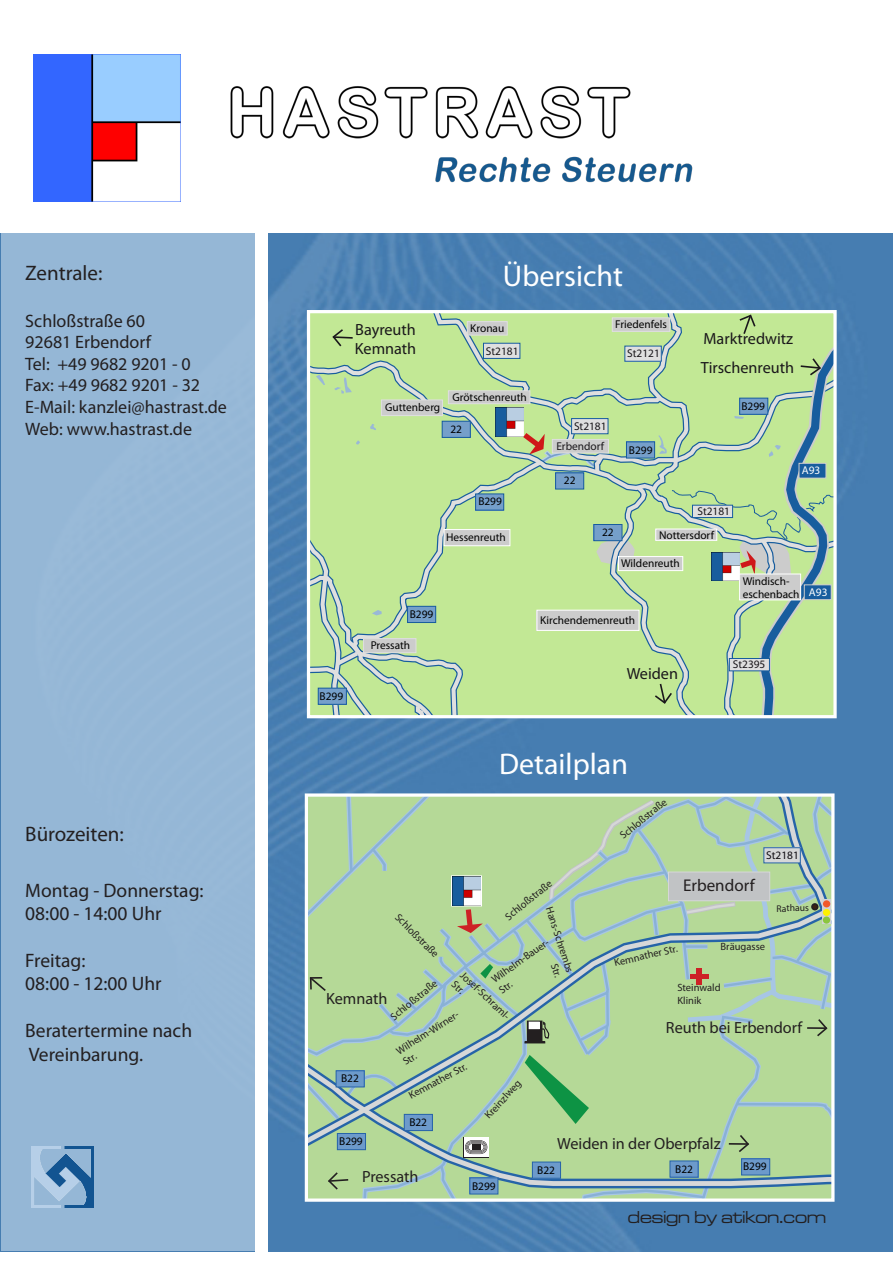
<style>
.page{position:relative;width:893px;height:1263px;background:#fff}
.page>*{position:absolute;margin:0;border:0;box-sizing:border-box;transform-origin:0 0}
.t1{font:30px "Myriad Pro";color:#fff}
.t2{font:21px "Myriad Pro";color:#231f20}
.t3{font:19.5px "Myriad Pro";color:#231f20}
.t4{font:18px "Myriad Pro";color:#231f20}
.t5{font:18px "Microgramma D Medi Exte";color:#231f20}
.t6{font:16.95px "Myriad Pro";color:#231f20}
.t7{font:16.2px "Myriad Pro";color:#231f20}
.t8{font:16.2px/19.5px "Myriad Pro";color:#1a171b}
.t9{font:11.4px/13.6px "Myriad Pro";color:#000}
.t10{font:11.4px/20.4px "Myriad Pro";color:#1a171b;text-align:right}
.t11{font:11.4px "Myriad Pro";color:#fff}
.t12{font:11.4px "Myriad Pro";color:#0f0c12}
.t13{font:10.5px/12.8px "Myriad Pro";color:#231f20}
.t14{font:9.75px "Myriad Pro";letter-spacing:-.01em;color:#231f20}
</style>
<div class="page">
<img style="left:269px;top:234px;width:623px;height:1017px">
<div style="left:1px;top:233px;width:253px;height:1018px;background:#95b7d6"></div>
<img style="left:230px;top:86px;width:463px;height:97px">
<img style="left:33px;top:54px;width:148px;height:148px">
<div style="left:308px;top:312px;width:527px;height:405px;background:#c2e895"></div>
<svg style="left:311px;top:360px;width:117px;height:39px"></svg>
<svg style="left:433px;top:314px;width:90px;height:143px"></svg>
<svg style="left:441px;top:457px;width:82px;height:257px"></svg>
<svg style="left:311px;top:424px;width:130px;height:290px"></svg>
<div style="left:408px;top:606px;width:28px;height:16px;background:#759fca"></div>
<div style="left:407px;top:606px;width:29px;height:17px;border:1px solid #185d9e"></div>
<div style="left:444px;top:529px;width:66px;height:17px;background:#ccc"></div>
<div style="left:444px;top:529px;width:66px;height:17px;border:1px solid #fff"></div>
<div style="left:381px;top:400px;width:61px;height:16px;background:#ccc"></div>
<div style="left:381px;top:399px;width:62px;height:17px;border:1px solid #dfdfdf"></div>
<div style="left:448px;top:391px;width:82px;height:13px;background:#ccc"></div>
<div style="left:448px;top:390px;width:82px;height:14px;border:1px solid #dfdfdf"></div>
<div style="left:467px;top:322px;width:40px;height:13px;background:#ccc"></div>
<div style="left:467px;top:321px;width:41px;height:14px;border:1px solid #dfdfdf"></div>
<div style="left:364px;top:639px;width:52px;height:14px;background:#ccc"></div>
<div style="left:363px;top:638px;width:53px;height:15px;border:1px solid #dfdfdf"></div>
<div style="left:476px;top:494px;width:28px;height:16px;background:#759fca"></div>
<div style="left:475px;top:493px;width:29px;height:17px;border:1px solid #185d9e"></div>
<div style="left:483px;top:343px;width:37px;height:15px;background:#dfdfdf"></div>
<div style="left:483px;top:343px;width:37px;height:16px;border:1px solid #185d9e"></div>
<div style="left:442px;top:421px;width:28px;height:16px;background:#759fca"></div>
<div style="left:442px;top:421px;width:29px;height:17px;border:1px solid #185d9e"></div>
<div style="left:318px;top:688px;width:28px;height:16px;background:#759fca"></div>
<div style="left:318px;top:688px;width:29px;height:17px;border:1px solid #185d9e"></div>
<svg style="left:332px;top:329px;width:21px;height:18px"></svg>
<svg style="left:523px;top:314px;width:310px;height:400px"></svg>
<div style="left:612px;top:318px;width:58px;height:13px;background:#ccc"></div>
<div style="left:612px;top:317px;width:58px;height:15px;border:1px solid #dfdfdf"></div>
<div style="left:307px;top:310px;width:530px;height:408px;border:3px solid #fff"></div>
<img style="left:32px;top:1146px;width:62px;height:62px">
<svg style="left:309px;top:797px;width:521px;height:401px;background:#accfa0"></svg>
<div style="left:811px;top:903px;width:7px;height:7px;border:2px solid #231f20;border-radius:50%"></div>
<div style="left:305px;top:793px;width:529px;height:409px;border:3px solid #fff"></div>
<p class="t2" style="left:25px;top:260px;width:79px">Zentrale:</p>
<p class="t4" style="left:25px;top:309px;width:121px">Schloßstraße 60</p>
<p class="t4" style="left:25px;top:331px;width:127px">92681 Erbendorf</p>
<p class="t4" style="left:25px;top:353px;width:167px">Tel: +49 9682 9201 - 0</p>
<p class="t4" style="left:25px;top:374px;width:176px">Fax: +49 9682 9201 - 32</p>
<p class="t4" style="left:25px;top:396px;width:203px">E-Mail: kanzlei@hastrast.de</p>
<p class="t4" style="left:25px;top:417px;width:168px">Web: www.hastrast.de</p>
<p class="t2" style="left:25px;top:821px;width:100px">Bürozeiten:</p>
<p class="t3" style="left:25px;top:878px;width:180px">Montag - Donnerstag:</p>
<p class="t3" style="left:25px;top:902px;width:138px">08:00 - 14:00 Uhr</p>
<p class="t3" style="left:25px;top:948px;width:62px">Freitag:</p>
<p class="t3" style="left:25px;top:972px;width:138px">08:00 - 12:00 Uhr</p>
<p class="t3" style="left:25px;top:1019px;width:168px">Beratertermine nach</p>
<p class="t3" style="left:29px;top:1042px;width:116px">Vereinbarung.</p>
<p class="t1" style="left:503px;top:258px;width:122px">Übersicht</p>
<p class="t9" style="left:615px;top:317px;width:53px">Friedenfels</p>
<p class="t8" style="left:355px;top:319px;width:63px">Bayreuth<br>Kemnath</p>
<p class="t8" style="left:703px;top:329px;width:91px">Marktredwitz</p>
<p class="t9" style="left:470px;top:321px;width:36px">Kronau</p>
<p class="t10" style="left:486px;top:341px;width:34px">St2181</p>
<p class="t10" style="left:627px;top:343px;width:34px">St2121</p>
<p class="t9" style="left:320px;top:689px;width:25px">B299</p>
<p class="t9" style="left:385px;top:400px;width:57px">Guttenberg</p>
<p class="t9" style="left:452px;top:390px;width:76px">Grötschenreuth</p>
<p class="t9" style="left:450px;top:422px;width:13px">22</p>
<p class="t9" style="left:478px;top:494px;width:25px">B299</p>
<p class="t9" style="left:446px;top:530px;width:61px">Hessenreuth</p>
<p class="t9" style="left:410px;top:607px;width:25px">B299</p>
<p class="t9" style="left:371px;top:638px;width:41px">Pressath</p>
<p class="t8" style="left:701px;top:357px;width:95px">Tirschenreuth</p>
<p class="t10" style="left:556px;top:415px;width:52px">St2181<br>Erbendorf</p>
<p class="t9" style="left:629px;top:443px;width:25px">B299</p>
<p class="t9" style="left:564px;top:473px;width:13px">22</p>
<p class="t9" style="left:602px;top:525px;width:13px">22</p>
<p class="t10" style="left:697px;top:501px;width:34px">St2181</p>
<p class="t9" style="left:659px;top:528px;width:56px">Nottersdorf</p>
<p class="t9" style="left:621px;top:556px;width:60px">Wildenreuth</p>
<p class="t9" style="left:540px;top:613px;width:96px">Kirchendemenreuth</p>
<p class="t9" style="left:741px;top:399px;width:25px">B299</p>
<p class="t11" style="left:802px;top:463px;width:20px">A93</p>
<p class="t9" style="left:743px;top:574px;width:58px">Windisch&shy;eschenbach</p>
<p class="t11" style="left:809px;top:585px;width:20px">A93</p>
<p class="t8" style="left:627px;top:663px;width:53px">Weiden</p>
<p class="t10" style="left:733px;top:654px;width:34px">St2395</p>
<p class="t1" style="left:499px;top:745px;width:130px">Detailplan</p>
<p class="t13" style="left:617px;top:831px;width:59px;rotate:-39deg">Schloßstraße</p>
<p class="t12" style="left:766px;top:848px;width:34px">St2181</p>
<p class="t13" style="left:502px;top:913px;width:59px;rotate:-39deg">Schloßstraße</p>
<p class="t6" style="left:683px;top:875px;width:73px">Erbendorf</p>
<p class="t14" style="left:776px;top:902px;width:34px">Rathaus</p>
<p class="t13" style="left:555px;top:905px;width:71px;text-align:right;rotate:72deg">Hans-Schrembs<br>Str.</p>
<p class="t13" style="left:401px;top:910px;width:59px;rotate:45deg">Schloßstraße</p>
<p class="t13" style="left:489px;top:975px;width:71px;rotate:-36deg">Wilhelm-Bauer-<br>Str.</p>
<p class="t13" style="left:721px;top:940px;width:46px">Bräugasse</p>
<p class="t13" style="left:613px;top:956px;width:66px;rotate:-13deg">Kemnather Str.</p>
<p class="t13" style="left:467px;top:968px;width:68px;rotate:44deg">Josef-Schraml-<br>Str.</p>
<p class="t13" style="left:388px;top:1013px;width:59px;rotate:-39deg">Schloßstraße</p>
<p class="t13" style="left:677px;top:981px;width:45px">Steinwald<br>Klinik</p>
<p class="t7" style="left:326px;top:988px;width:63px">Kemnath</p>
<p class="t13" style="left:394px;top:1046px;width:75px;rotate:-32deg">Wilhelm-Wirner-<br>Str.</p>
<p class="t7" style="left:666px;top:1018px;width:138px">Reuth bei Erbendorf</p>
<p class="t13" style="left:406px;top:1090px;width:66px;rotate:-28deg">Kemnather Str.</p>
<p class="t9" style="left:341px;top:1071px;width:19px">B22</p>
<p class="t13" style="left:482px;top:1113px;width:50px;rotate:-48deg">Kreinzlweg</p>
<p class="t9" style="left:409px;top:1115px;width:19px">B22</p>
<p class="t9" style="left:339px;top:1134px;width:25px">B299</p>
<p class="t7" style="left:362px;top:1167px;width:58px">Pressath</p>
<p class="t9" style="left:472px;top:1179px;width:25px">B299</p>
<p class="t7" style="left:557px;top:1133px;width:165px">Weiden in der Oberpfalz</p>
<p class="t9" style="left:743px;top:1159px;width:25px">B299</p>
<p class="t9" style="left:537px;top:1163px;width:19px">B22</p>
<p class="t9" style="left:675px;top:1162px;width:19px">B22</p>
<p class="t5" style="left:628px;top:1206px;width:200px">design by atikon.com</p>
</div>
